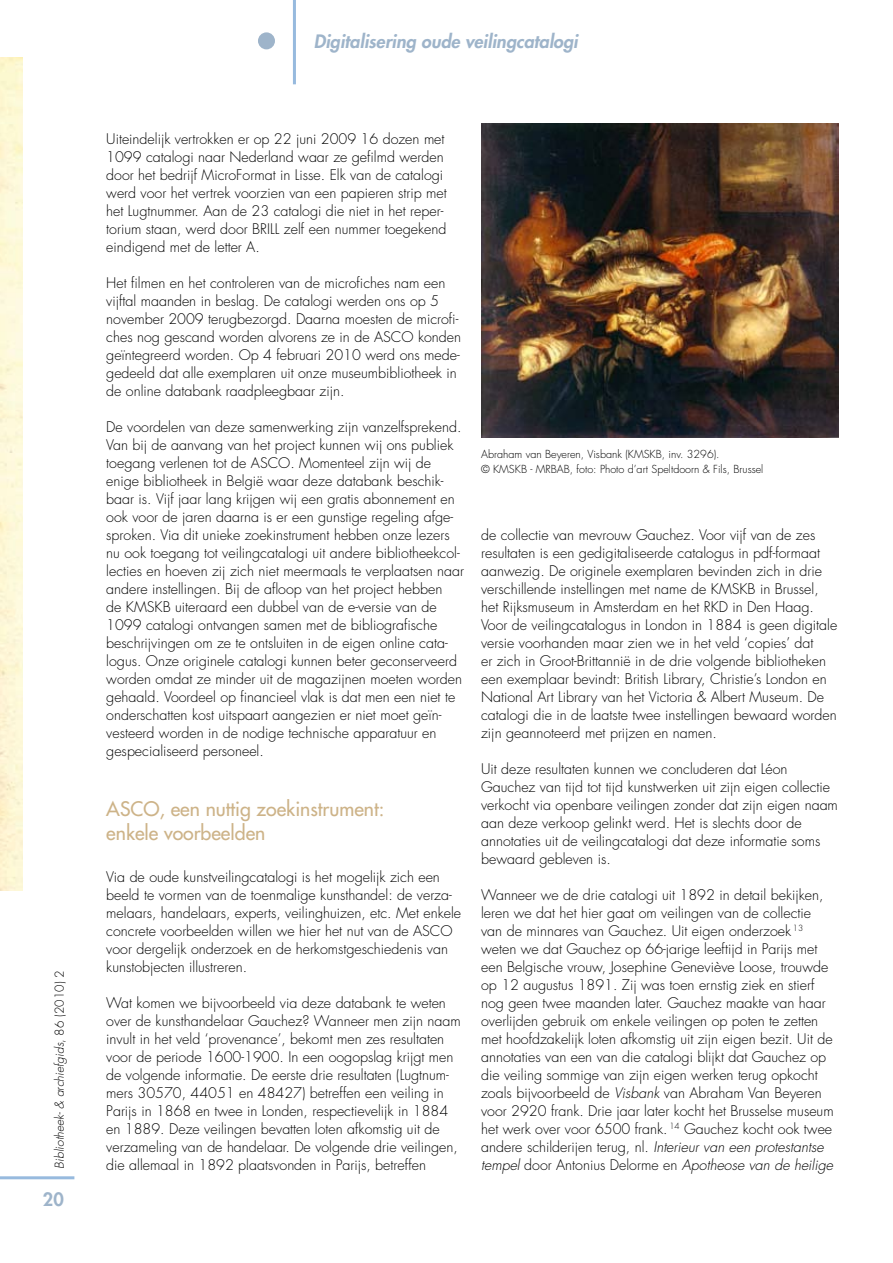
<style>
.page{position:relative;width:893px;height:1263px;background:#fff}
.page>*{position:absolute;margin:0;border:0;box-sizing:border-box;transform-origin:0 0}
.t1{font:19.5px/24px "Futura";color:#cdb388}
.t2{font:italic 800 18px "Futura";color:#9eb4ca}
.t3{font:800 18px "Futura";color:#9eb4ca}
.t4{font:300 14.25px/18px "Futura";color:#000}
.t5{font:italic 300 12px "Futura";color:#000}
.t6{font:300 10.8px/15px "Futura";color:#000}
.s1{font-style:normal}
.s2{font-style:italic}
</style>
<div class="page">
<hr style="left:293px;top:0;width:3px;height:84px;background:#97bade">
<div style="left:258px;top:32px;width:17px;height:17px;background:#9eb4ca;border-radius:50%"></div>
<hr style="left:0;top:1176px;width:74px;height:3px;background:#97bade">
<img style="left:481px;top:123px;width:358px;height:314px">
<p class="t5" style="left:52px;top:1168px;width:200px;rotate:-90deg">Bibliotheek- &amp; archiefgids<span class="s1">, 86 (2010) 2</span></p>
<p class="t3" style="left:43px;top:1188px;width:22px">20</p>
<p class="t2" style="left:314px;top:30px;width:266px">Digitalisering oude veilingcatalogi</p>
<p class="t4" style="left:106px;top:130px;width:342px">Uiteindelijk vertrokken er op 22 juni 2009 16 dozen met 1099 catalogi naar Nederland waar ze gefilmd werden door het bedrijf MicroFormat in Lisse. Elk van de catalogi werd voor het vertrek voorzien van een papieren strip met het Lugtnummer. Aan de 23 catalogi die niet in het reper&shy;torium staan, werd door BRILL zelf een nummer toegekend eindigend met de letter A.</p>
<p class="t4" style="left:106px;top:274px;width:356px">Het filmen en het controleren van de microfiches nam een vijftal maanden in beslag. De catalogi werden ons op 5 november 2009 terugbezorgd. Daarna moesten de microfi&shy;ches nog gescand worden alvorens ze in de ASCO konden geïntegreerd worden. Op 4 februari 2010 werd ons mede&shy;gedeeld dat alle exemplaren uit onze museumbibliotheek in de online databank raadpleegbaar zijn.</p>
<p class="t4" style="left:106px;top:418px;width:359px">De voordelen van deze samenwerking zijn vanzelfsprekend.<br>Van bij de aanvang van het project kunnen wij ons publiek toegang verlenen tot de ASCO. Momenteel zijn wij de enige bibliotheek in België waar deze databank beschik&shy;baar is. Vijf jaar lang krijgen wij een gratis abonnement en ook voor de jaren daarna is er een gunstige regeling afge&shy;sproken. Via dit unieke zoekinstrument hebben onze lezers nu ook toegang tot veilingcatalogi uit andere bibliotheekcol&shy;lecties en hoeven zij zich niet meermaals te verplaatsen naar andere instellingen. Bij de afloop van het project hebben<br>de KMSKB uiteraard een dubbel van de e-versie van de 1099 catalogi ontvangen samen met de bibliografische beschrijvingen om ze te ontsluiten in de eigen online cata&shy;logus. Onze originele catalogi kunnen beter geconserveerd worden omdat ze minder uit de magazijnen moeten worden gehaald. Voordeel op financieel vlak is dat men een niet te onderschatten kost uitspaart aangezien er niet moet geïn&shy;vesteerd worden in de nodige technische apparatuur en gespecialiseerd personeel.</p>
<h1 class="t1" style="left:106px;top:797px;width:280px">ASCO, een nuttig zoekinstrument: enkele voorbeelden</h1>
<p class="t4" style="left:106px;top:868px;width:356px">Via de oude kunstveilingcatalogi is het mogelijk zich een beeld te vormen van de toenmalige kunsthandel: de verza&shy;melaars, handelaars, experts, veilinghuizen, etc. Met enkele concrete voorbeelden willen we hier het nut van de ASCO voor dergelijk onderzoek en de herkomstgeschiedenis van kunstobjecten illustreren.</p>
<p class="t4" style="left:106px;top:994px;width:356px">Wat komen we bijvoorbeeld via deze databank te weten over de kunsthandelaar Gauchez? Wanneer men zijn naam invult in het veld ‘provenance’, bekomt men zes resultaten voor de periode 1600-1900. In een oogopslag krijgt men de volgende informatie. De eerste drie resultaten (Lugtnum&shy;mers 30570, 44051 en 48427) betreffen een veiling in Parijs in 1868 en twee in Londen, respectievelijk in 1884 en 1889. Deze veilingen bevatten loten afkomstig uit de verzameling van de handelaar. De volgende drie veilingen, die allemaal in 1892 plaatsvonden in Parijs, betreffen</p>
<p class="t6" style="left:481px;top:447px;width:284px">Abraham van Beyeren, Visbank (KMSKB, inv. 3296).<br>© KMSKB - MRBAB, foto: Photo d’art Speltdoorn &amp; Fils, Brussel</p>
<p class="t4" style="left:481px;top:526px;width:358px">de collectie van mevrouw Gauchez. Voor vijf van de zes resultaten is een gedigitaliseerde catalogus in pdf-formaat aanwezig. De originele exemplaren bevinden zich in drie verschillende instellingen met name de KMSKB in Brussel, het Rijksmuseum in Amsterdam en het RKD in Den Haag.<br>Voor de veilingcatalogus in London in 1884 is geen digitale versie voorhanden maar zien we in het veld ‘copies’ dat<br>er zich in Groot-Brittannië in de drie volgende bibliotheken een exemplaar bevindt: British Library, Christie’s London en National Art Library van het Victoria &amp; Albert Museum. De catalogi die in de laatste twee instellingen bewaard worden zijn geannoteerd met prijzen en namen.</p>
<p class="t4" style="left:481px;top:760px;width:358px">Uit deze resultaten kunnen we concluderen dat Léon Gauchez van tijd tot tijd kunstwerken uit zijn eigen collectie verkocht via openbare veilingen zonder dat zijn eigen naam aan deze verkoop gelinkt werd. Het is slechts door de annotaties uit de veilingcatalogi dat deze informatie soms bewaard gebleven is.</p>
<p class="t4" style="left:481px;top:886px;width:354px">Wanneer we de drie catalogi uit 1892 in detail bekijken, leren we dat het hier gaat om veilingen van de collectie van de minnares van Gauchez. Uit eigen onderzoek <sup>13 </sup>weten we dat Gauchez op 66-jarige leeftijd in Parijs met een Belgische vrouw, Josephine Geneviève Loose, trouwde op 12 augustus 1891. Zij was toen ernstig ziek en stierf nog geen twee maanden later. Gauchez maakte van haar overlijden gebruik om enkele veilingen op poten te zetten met hoofdzakelijk loten afkomstig uit zijn eigen bezit. Uit de annotaties van een van die catalogi blijkt dat Gauchez op die veiling sommige van zijn eigen werken terug opkocht zoals bijvoorbeeld de <span class="s2">Visbank</span> van Abraham Van Beyeren voor 2920 frank. Drie jaar later kocht het Brusselse museum het werk over voor 6500 frank. <sup>14</sup> Gauchez kocht ook twee andere schilderijen terug, nl. <span class="s2">Interieur van een protestantse tempel</span> door Antonius Delorme en <span class="s2">Apotheose van de heilige</span></p>
</div>
